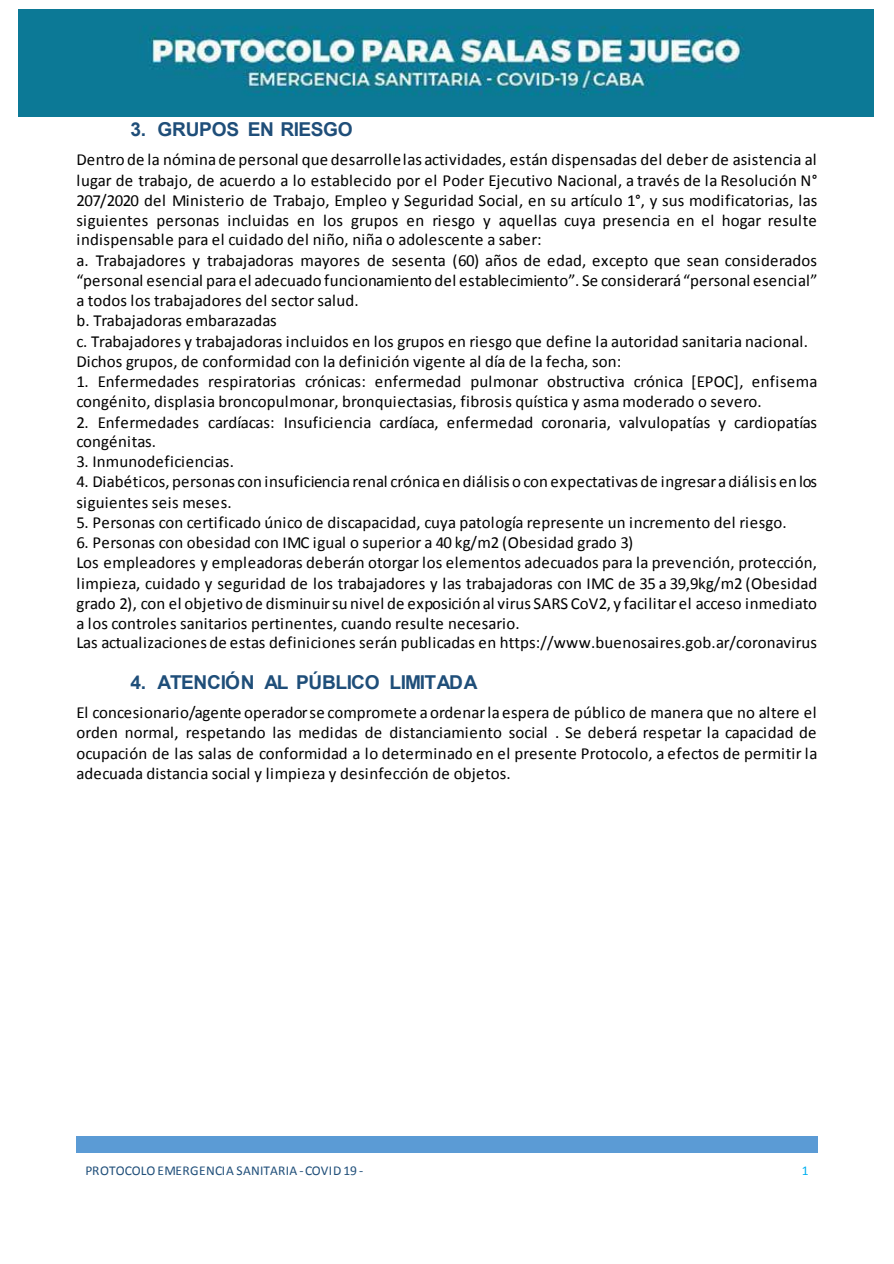
<style>
.page{position:relative;width:894px;height:1264px;background:#fff}
.page>*{position:absolute;margin:0;border:0;box-sizing:border-box;transform-origin:0 0}
.t1{font:700 19.2px "Arial";letter-spacing:-.02em;color:#1f4e79}
.t2{font:16.8px/20.1px "Calibri";letter-spacing:.01em;color:#000}
.t3{font:13.5px "Calibri";letter-spacing:.01em;color:#1f4e79}
.t4{font:13.5px "Calibri";color:#00b0f0}
</style>
<div class="page">
<div style="left:76px;top:1135px;width:524px;height:17px;background:#5b9bd5"></div>
<div style="left:600px;top:1135px;width:217px;height:17px;background:#5b9bd5"></div>
<img style="left:18px;top:10px;width:855px;height:107px">
<p class="t1" style="left:130px;top:116px;width:223px">3. GRUPOS EN RIESGO</p>
<p class="t2" style="left:77px;top:149px;width:742px">Dentro de la nómina de personal que desarrolle las actividades, están dispensadas del deber de asistencia al lugar de trabajo, de acuerdo a lo establecido por el Poder Ejecutivo Nacional, a través de la Resolución N° 207/2020 del Ministerio de Trabajo, Empleo y Seguridad Social, en su artículo 1°, y sus modificatorias, las siguientes personas incluidas en los grupos en riesgo y aquellas cuya presencia en el hogar resulte indispensable para el cuidado del niño, niña o adolescente a saber:<br>a. Trabajadores y trabajadoras mayores de sesenta (60) años de edad, excepto que sean considerados “personal esencial para el adecuado funcionamiento del establecimiento”. Se considerará “personal esencial” a todos los trabajadores del sector salud.<br>b. Trabajadoras embarazadas<br>c. Trabajadores y trabajadoras incluidos en los grupos en riesgo que define la autoridad sanitaria nacional.<br>Dichos grupos, de conformidad con la definición vigente al día de la fecha, son:</p>
<p class="t2" style="left:77px;top:370px;width:742px">1. Enfermedades respiratorias crónicas: enfermedad pulmonar obstructiva crónica [EPOC], enfisema congénito, displasia broncopulmonar, bronquiectasias, fibrosis quística y asma moderado o severo.</p>
<p class="t2" style="left:77px;top:412px;width:742px;line-height:19px">2. Enfermedades cardíacas: Insuficiencia cardíaca, enfermedad coronaria, valvulopatías y cardiopatías congénitas.</p>
<p class="t2" style="left:77px;top:450px;width:159px">3. Inmunodeficiencias.</p>
<p class="t2" style="left:77px;top:471px;width:741px">4. Diabéticos, personas con insuficiencia renal crónica en diálisis o con expectativas de ingresar a diálisis en los siguientes seis meses.</p>
<p class="t2" style="left:77px;top:511px;width:711px">5. Personas con certificado único de discapacidad, cuya patología represente un incremento del riesgo.</p>
<p class="t2" style="left:77px;top:532px;width:742px">6. Personas con obesidad con IMC igual o superior a 40 kg/m2 (Obesidad grado 3)<br>Los empleadores y empleadoras deberán otorgar los elementos adecuados para la prevención, protección, limpieza, cuidado y seguridad de los trabajadores y las trabajadoras con IMC de 35 a 39,9kg/m2 (Obesidad grado 2), con el objetivo de disminuir su nivel de exposición al virus SARS CoV2, y facilitar el acceso inmediato a los controles sanitarios pertinentes, cuando resulte necesario.<br>Las actualizaciones de estas definiciones serán publicadas en https://www.buenosaires.gob.ar/coronavirus</p>
<p class="t1" style="left:130px;top:668px;width:348px">4. ATENCIÓN AL PÚBLICO LIMITADA</p>
<p class="t2" style="left:77px;top:701px;width:742px;text-align:justify">El concesionario/agente operador se compromete a ordenar la espera de público de manera que no altere el orden normal, respetando las medidas de distanciamiento social . Se deberá respetar la capacidad de ocupación de las salas de conformidad a lo determinado en el presente Protocolo, a efectos de permitir la adecuada distancia social y limpieza y desinfección de objetos.</p>
<p class="t3" style="left:86px;top:1162px;width:279px">PROTOCOLO EMERGENCIA SANITARIA -COVID19 -</p>
<p class="t4" style="left:801px;top:1162px;width:8px">1</p>
</div>
